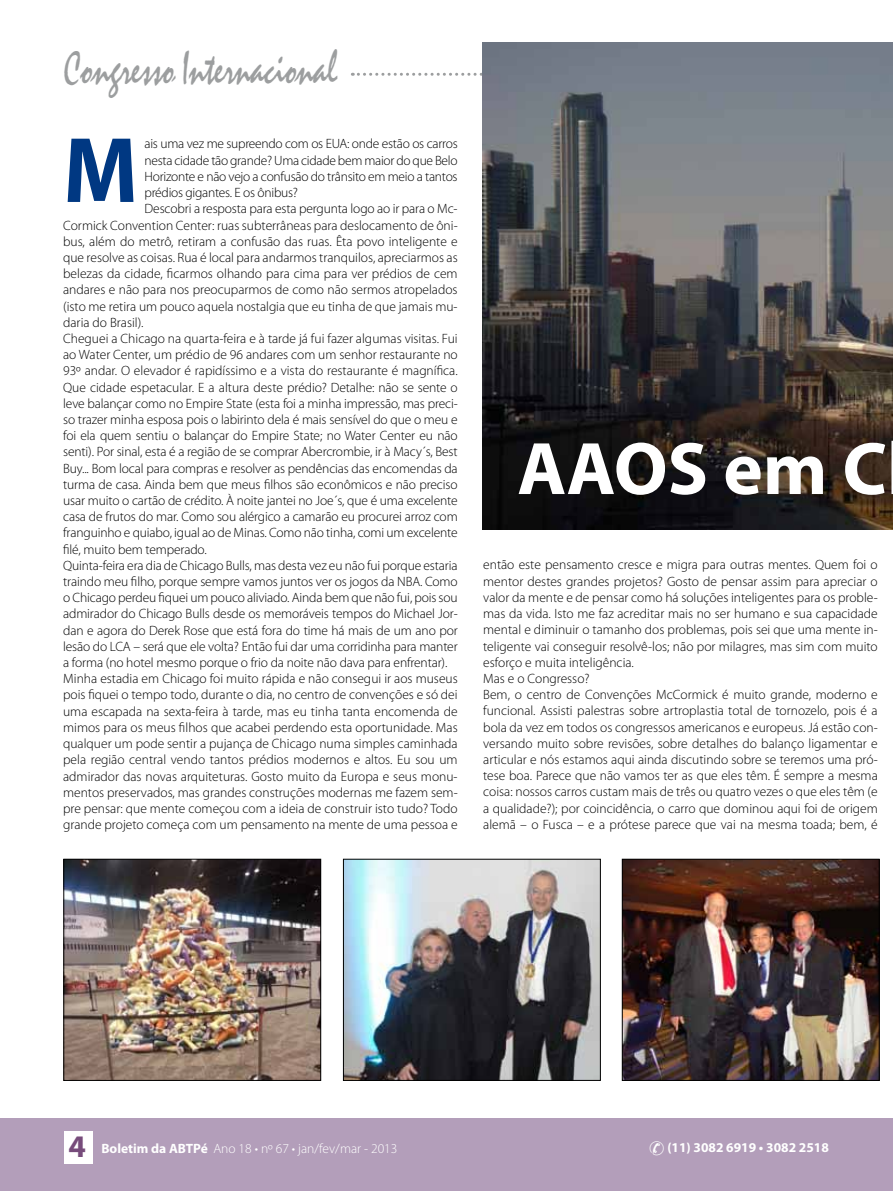
<style>
.page{position:relative;width:893px;height:1191px;background:#fff}
.page>*{position:absolute;margin:0;border:0;box-sizing:border-box;transform-origin:0 0}
.t1{font:700 93.9px "Myriad Pro";color:#003882;scale:.94 1}
.t2{font:700 75px "Myriad Pro";color:#fff}
.t3{font:46.5px "Mistral";color:#9c9e9f;scale:.7 1}
.t4{font:700 31.5px "Myriad Pro";color:#774c7b}
.t5{font:300 13.5px/16.2px "Myriad Pro";color:#000}
.t6{font:300 13.5px "Myriad Pro";letter-spacing:-.02em;color:#000}
.t7{font:300 13.5px "Myriad Pro";color:#fff}
.t8{font:700 13.5px "Myriad Pro";color:#fff}
.s1{font-weight:700}
</style>
<div class="page">
<div style="left:0;top:1119px;width:893px;height:72px;background:#b39eba"></div>
<div style="left:64px;top:1131px;width:29px;height:32px;background:#fff"></div>
<svg style="left:352px;top:73px;width:131px;height:3px"></svg>
<img style="left:483px;top:43px;width:410px;height:486px">
<img style="left:65px;top:861px;width:254px;height:217px">
<div style="left:63px;top:859px;width:258px;height:221px;border:1px solid #000"></div>
<img style="left:345px;top:861px;width:254px;height:217px">
<div style="left:343px;top:859px;width:258px;height:221px;border:1px solid #000"></div>
<img style="left:624px;top:861px;width:254px;height:217px">
<div style="left:622px;top:859px;width:258px;height:221px;border:1px solid #000"></div>
<h3 class="t3" style="left:64px;top:41px;width:392px">Congresso Internacional</h3>
<h1 class="t1" style="left:63px;top:109px;width:81px">M</h1>
<p class="t6" style="left:145px;top:136px;width:315px">ais uma vez me supreendo com os EUA: onde estão os carros</p>
<p class="t6" style="left:145px;top:152px;width:315px">nesta cidade tão grande? Uma cidade bem maior do que Belo</p>
<p class="t6" style="left:145px;top:168px;width:315px">Horizonte e não vejo a confusão do trânsito em meio a tantos</p>
<p class="t6" style="left:145px;top:184px;width:155px">prédios gigantes. E os ônibus?</p>
<p class="t5" style="left:145px;top:201px;width:315px">Descobri a resposta para esta pergunta logo ao ir para o Mc-</p>
<p class="t5" style="left:63px;top:217px;width:396px">Cormick Convention Center: ruas subterrâneas para deslocamento de ôni-</p>
<p class="t5" style="left:63px;top:233px;width:396px">bus, além do metrô, retiram a confusão das ruas. Êta povo inteligente e</p>
<p class="t5" style="left:63px;top:249px;width:396px">que resolve as coisas. Rua é local para andarmos tranquilos, apreciarmos as</p>
<p class="t5" style="left:63px;top:265px;width:396px">belezas da cidade, ficarmos olhando para cima para ver prédios de cem</p>
<p class="t5" style="left:63px;top:282px;width:396px">andares e não para nos preocuparmos de como não sermos atropelados</p>
<p class="t5" style="left:63px;top:298px;width:396px">(isto me retira um pouco aquela nostalgia que eu tinha de que jamais mu-</p>
<p class="t5" style="left:63px;top:314px;width:82px">daria do Brasil).</p>
<p class="t5" style="left:63px;top:330px;width:396px">Cheguei a Chicago na quarta-feira e à tarde já fui fazer algumas visitas. Fui</p>
<p class="t5" style="left:63px;top:346px;width:396px">ao Water Center, um prédio de 96 andares com um senhor restaurante no</p>
<p class="t5" style="left:63px;top:363px;width:396px">93º andar. O elevador é rapidíssimo e a vista do restaurante é magnífica.</p>
<p class="t5" style="left:63px;top:379px;width:396px">Que cidade espetacular. E a altura deste prédio? Detalhe: não se sente o</p>
<p class="t5" style="left:63px;top:395px;width:396px">leve balançar como no Empire State (esta foi a minha impressão, mas preci-</p>
<p class="t5" style="left:63px;top:411px;width:396px">so trazer minha esposa pois o labirinto dela é mais sensível do que o meu e</p>
<p class="t5" style="left:63px;top:427px;width:396px">foi ela quem sentiu o balançar do Empire State; no Water Center eu não</p>
<p class="t5" style="left:63px;top:444px;width:396px">senti). Por sinal, esta é a região de se comprar Abercrombie, ir à Macy´s, Best</p>
<p class="t5" style="left:63px;top:460px;width:396px">Buy... Bom local para compras e resolver as pendências das encomendas da</p>
<p class="t5" style="left:63px;top:476px;width:396px">turma de casa. Ainda bem que meus filhos são econômicos e não preciso</p>
<p class="t5" style="left:63px;top:492px;width:396px">usar muito o cartão de crédito. À noite jantei no Joe´s, que é uma excelente</p>
<p class="t5" style="left:63px;top:508px;width:396px">casa de frutos do mar. Como sou alérgico a camarão eu procurei arroz com</p>
<p class="t5" style="left:63px;top:525px;width:396px">franguinho e quiabo, igual ao de Minas. Como não tinha, comi um excelente</p>
<p class="t5" style="left:63px;top:541px;width:145px">filé, muito bem temperado.</p>
<p class="t5" style="left:63px;top:557px;width:396px">Quinta-feira era dia de Chicago Bulls, mas desta vez eu não fui porque estaria</p>
<p class="t5" style="left:63px;top:573px;width:396px">traindo meu filho, porque sempre vamos juntos ver os jogos da NBA. Como</p>
<p class="t5" style="left:63px;top:589px;width:396px">o Chicago perdeu fiquei um pouco aliviado. Ainda bem que não fui, pois sou</p>
<p class="t5" style="left:63px;top:606px;width:396px">admirador do Chicago Bulls desde os memoráveis tempos do Michael Jor-</p>
<p class="t5" style="left:63px;top:622px;width:396px">dan e agora do Derek Rose que está fora do time há mais de um ano por</p>
<p class="t5" style="left:63px;top:638px;width:396px">lesão do LCA – será que ele volta? Então fui dar uma corridinha para manter</p>
<p class="t5" style="left:63px;top:654px;width:386px">a forma (no hotel mesmo porque o frio da noite não dava para enfrentar).</p>
<p class="t5" style="left:63px;top:670px;width:396px">Minha estadia em Chicago foi muito rápida e não consegui ir aos museus</p>
<p class="t5" style="left:63px;top:687px;width:396px">pois fiquei o tempo todo, durante o dia, no centro de convenções e só dei</p>
<p class="t5" style="left:63px;top:703px;width:396px">uma escapada na sexta-feira à tarde, mas eu tinha tanta encomenda de</p>
<p class="t5" style="left:63px;top:719px;width:396px">mimos para os meus filhos que acabei perdendo esta oportunidade. Mas</p>
<p class="t5" style="left:63px;top:735px;width:396px">qualquer um pode sentir a pujança de Chicago numa simples caminhada</p>
<p class="t5" style="left:63px;top:751px;width:396px">pela região central vendo tantos prédios modernos e altos. Eu sou um</p>
<p class="t5" style="left:63px;top:768px;width:396px">admirador das novas arquiteturas. Gosto muito da Europa e seus monu-</p>
<p class="t5" style="left:63px;top:784px;width:396px">mentos preservados, mas grandes construções modernas me fazem sem-</p>
<p class="t5" style="left:63px;top:800px;width:396px">pre pensar: que mente começou com a ideia de construir isto tudo? Todo</p>
<p class="t5" style="left:63px;top:816px;width:396px">grande projeto começa com um pensamento na mente de uma pessoa e</p>
<h2 class="t2" style="left:517px;top:420px;width:371px">AAOS em C</h2>
<p class="t5" style="left:483px;top:557px;width:396px">então este pensamento cresce e migra para outras mentes. Quem foi o mentor destes grandes projetos? Gosto de pensar assim para apreciar o valor da mente e de pensar como há soluções inteligentes para os proble&shy;mas da vida. Isto me faz acreditar mais no ser humano e sua capacidade mental e diminuir o tamanho dos problemas, pois sei que uma mente in&shy;teligente vai conseguir resolvê-los; não por milagres, mas sim com muito esforço e muita inteligência.<br>Mas e o Congresso?<br>Bem, o centro de Convenções McCormick é muito grande, moderno e funcional. Assisti palestras sobre artroplastia total de tornozelo, pois é a bola da vez em todos os congressos americanos e europeus. Já estão con&shy;versando muito sobre revisões, sobre detalhes do balanço ligamentar e articular e nós estamos aqui ainda discutindo sobre se teremos uma pró&shy;tese boa. Parece que não vamos ter as que eles têm. É sempre a mesma coisa: nossos carros custam mais de três ou quatro vezes o que eles têm (e a qualidade?); por coincidência, o carro que dominou aqui foi de origem alemã – o Fusca – e a prótese parece que vai na mesma toada; bem, é</p>
<h3 class="t4" style="left:68px;top:1126px;width:19px">4</h3>
<p class="t7" style="left:101px;top:1140px;width:298px"><span class="s1">Boletim da ABTPé</span> Ano 18 • nº 67 • jan/fev/mar - 2013</p>
<p class="t8" style="left:667px;top:1138px;width:163px">(11) 3082 6919 • 3082 2518</p>
</div>
